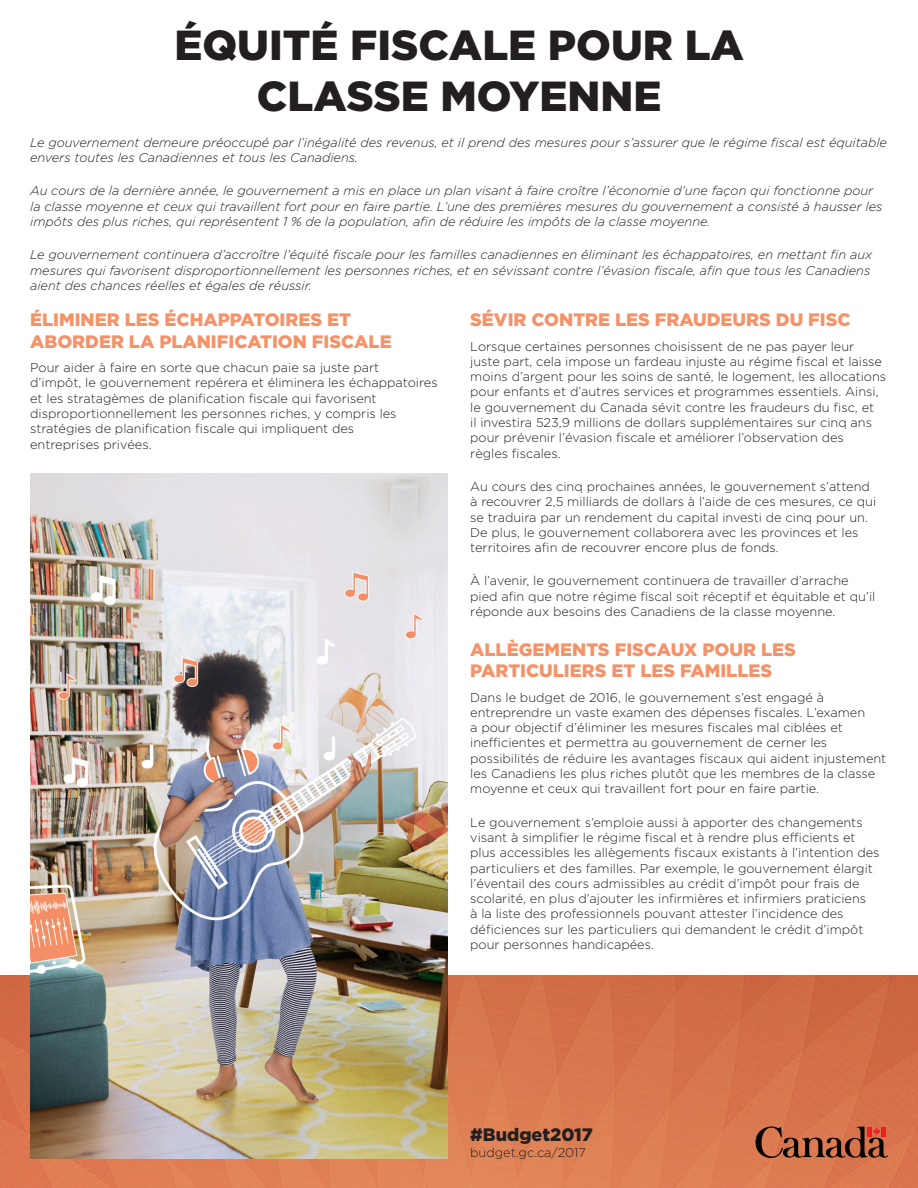
<style>
.page{position:relative;width:918px;height:1188px;background:#fff}
.page>*{position:absolute;margin:0;border:0;box-sizing:border-box;transform-origin:0 0}
.t1{font:900 42px/50.4px "Gotham";color:#231f20;text-align:center}
.Section_Titles__them{font:900 18px/21.6px "Gotham";color:#f59268}
.t2{font:900 18px "Gotham";color:#231f20}
.Content__Black{font:300 12.75px/15.3px "Gotham";color:#231f20}
.Content__Black-2{font:italic 300 12.75px/15.3px "Gotham";color:#231f20}
</style>
<div class="page">
<img style="left:0;top:976px;width:918px;height:212px">
<svg style="left:755px;top:1126px;width:133px;height:32px;background:#a15538"></svg>
<img style="left:30px;top:473px;width:418px;height:685px">
<p class="t1" style="left:174px;top:19px;width:571px">ÉQUITÉ FISCALE POUR LA<br>CLASSE MOYENNE</p>
<p class="Content__Black-2" style="left:30px;top:135px;width:858px">Le gouvernement demeure préoccupé par l’inégalité des revenus, et il prend des mesures pour s’assurer que le régime fiscal est équitable envers toutes les Canadiennes et tous les Canadiens.</p>
<p class="Content__Black-2" style="left:30px;top:183px;width:854px">Au cours de la dernière année, le gouvernement a mis en place un plan visant à faire croître l’économie d’une façon qui fonctionne pour la classe moyenne et ceux qui travaillent fort pour en faire partie. L’une des premières mesures du gouvernement a consisté à hausser les impôts des plus riches, qui représentent 1 % de la population, afin de réduire les impôts de la classe moyenne.</p>
<p class="Content__Black-2" style="left:30px;top:247px;width:844px">Le gouvernement continuera d’accroître l’équité fiscale pour les familles canadiennes en éliminant les échappatoires, en mettant fin aux mesures qui favorisent disproportionnellement les personnes riches, et en sévissant contre l’évasion fiscale, afin que tous les Canadiens aient des chances réelles et égales de réussir.</p>
<p class="Section_Titles__them" style="left:30px;top:309px;width:363px">ÉLIMINER LES ÉCHAPPATOIRES ET<br>ABORDER LA PLANIFICATION FISCALE</p>
<p class="Content__Black" style="left:30px;top:360px;width:409px">Pour aider à faire en sorte que chacun paie sa juste part<br>d’impôt, le gouvernement repérera et éliminera les échappatoires et les stratagèmes de planification fiscale qui favorisent disproportionnellement les personnes riches, y compris les stratégies de planification fiscale qui impliquent des<br>entreprises privées.</p>
<p class="Section_Titles__them" style="left:470px;top:309px;width:382px">SÉVIR CONTRE LES FRAUDEURS DU FISC</p>
<p class="Content__Black" style="left:470px;top:338px;width:418px">Lorsque certaines personnes choisissent de ne pas payer leur juste part, cela impose un fardeau injuste au régime fiscal et laisse moins d’argent pour les soins de santé, le logement, les allocations pour enfants et d’autres services et programmes essentiels. Ainsi, le gouvernement du Canada sévit contre les fraudeurs du fisc, et<br>il investira 523,9 millions de dollars supplémentaires sur cinq ans pour prévenir l’évasion fiscale et améliorer l’observation des<br>règles fiscales.</p>
<p class="Content__Black" style="left:470px;top:479px;width:408px">Au cours des cinq prochaines années, le gouvernement s’attend à recouvrer 2,5 milliards de dollars à l’aide de ces mesures, ce qui se traduira par un rendement du capital investi de cinq pour un.<br>De plus, le gouvernement collaborera avec les provinces et les territoires afin de recouvrer encore plus de fonds.</p>
<p class="Content__Black" style="left:470px;top:573px;width:407px">À l’avenir, le gouvernement continuera de travailler d’arrache pied afin que notre régime fiscal soit réceptif et équitable et qu’il réponde aux besoins des Canadiens de la classe moyenne.</p>
<p class="Section_Titles__them" style="left:470px;top:638px;width:327px">ALLÈGEMENTS FISCAUX POUR LES<br>PARTICULIERS ET LES FAMILLES</p>
<p class="Content__Black" style="left:470px;top:689px;width:418px">Dans le budget de 2016, le gouvernement s’est engagé à entreprendre un vaste examen des dépenses fiscales. L’examen<br>a pour objectif d’éliminer les mesures fiscales mal ciblées et inefficientes et permettra au gouvernement de cerner les possibilités de réduire les avantages fiscaux qui aident injustement les Canadiens les plus riches plutôt que les membres de la classe moyenne et ceux qui travaillent fort pour en faire partie.</p>
<p class="Content__Black" style="left:470px;top:814px;width:411px">Le gouvernement s’emploie aussi à apporter des changements visant à simplifier le régime fiscal et à rendre plus efficients et plus accessibles les allègements fiscaux existants à l’intention des particuliers et des familles. Par exemple, le gouvernement élargit l’éventail des cours admissibles au crédit d’impôt pour frais de scolarité, en plus d’ajouter les infirmières et infirmiers praticiens<br>à la liste des professionnels pouvant attester l’incidence des déficiences sur les particuliers qui demandent le crédit d’impôt pour personnes handicapées.</p>
<p class="t2" style="left:470px;top:1125px;width:124px">#Budget2017</p>
<p class="Content__Black" style="left:470px;top:1144px;width:117px">budget.gc.ca/2017</p>
</div>
